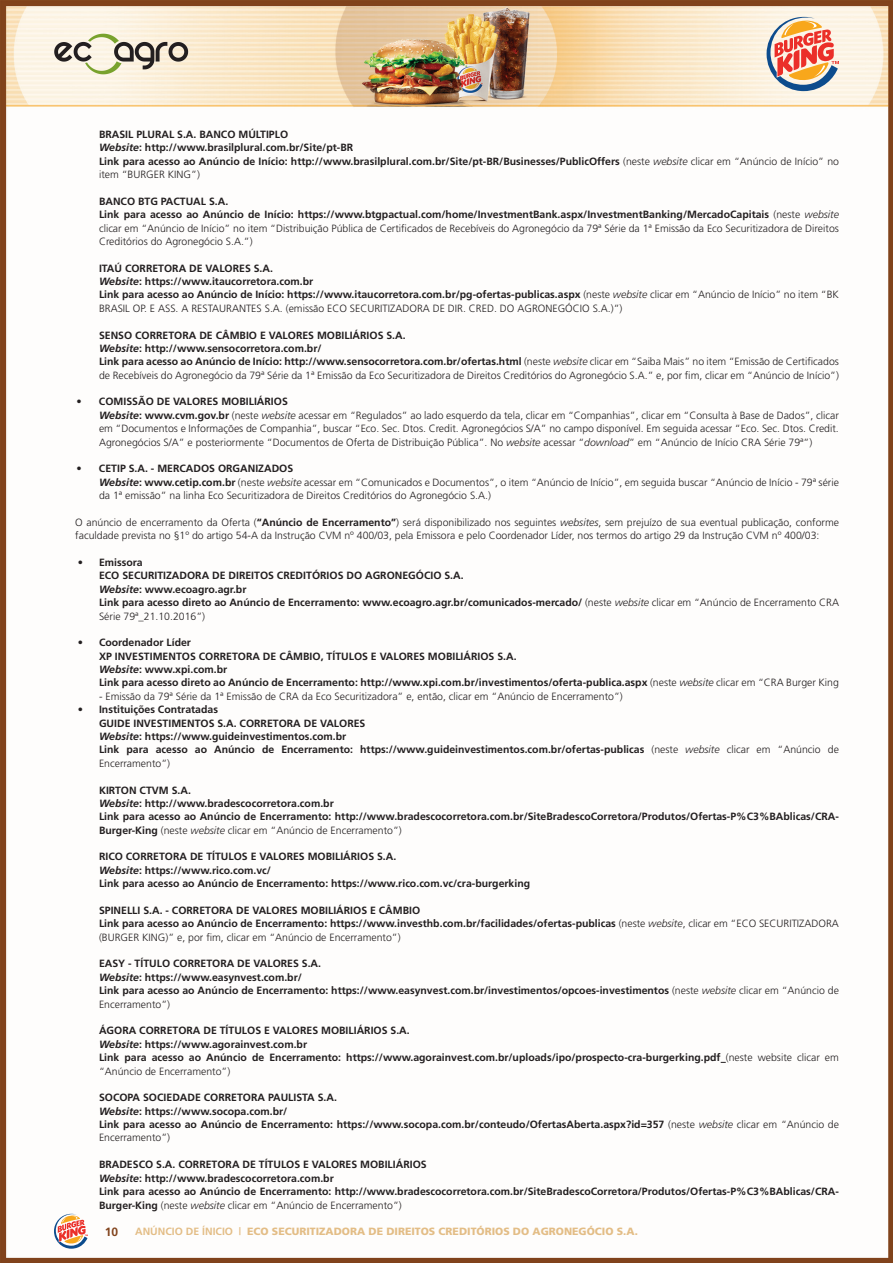
<style>
.page{position:relative;width:893px;height:1263px;background:#fff}
.page>*{position:absolute;margin:0;border:0;box-sizing:border-box;transform-origin:0 0}
.t1{font:700 12px "Frutiger";color:#81431c}
.t2{font:700 10.5px/13.4px "Frutiger";color:#231f20}
.t3{font:300 10.5px/13.4px "Frutiger";color:#231f20}
.t4{font:900 10.5px "Frutiger";color:#e3bd86}
.s1{font-style:italic}
.s2{font-weight:300}
.s3{font-weight:300;font-style:italic}
.s4{font-weight:700}
.s5{font-weight:700;font-style:italic}
</style>
<div class="page">
<img style="left:0;top:0;width:893px;height:1263px">
<svg style="left:54px;top:1214px;width:34px;height:35px"></svg>
<svg style="left:54px;top:34px;width:134px;height:40px;background:#c8c2b0"></svg>
<svg style="left:767px;top:17px;width:72px;height:74px;background:#d9a694"></svg>
<p class="t2" style="left:99px;top:127px;width:741px">BRASIL PLURAL S.A. BANCO MÚLTIPLO<br><span class="s1">Website</span>: http://www.brasilplural.com.br/Site/pt-BR<br>Link para acesso ao Anúncio de Início: http://www.brasilplural.com.br/Site/pt-BR/Businesses/PublicOffers <span class="s2">(neste</span> <span class="s3">website</span> <span class="s2">clicar em “Anúncio de Início” no item “BURGER KING”)</span></p>
<p class="t3" style="left:99px;top:194px;width:741px"><span class="s4">BANCO BTG PACTUAL S.A.<br>Link para acesso ao Anúncio de Início: https://www.btgpactual.com/home/InvestmentBank.aspx/InvestmentBanking/MercadoCapitais</span> (neste <span class="s1">website </span>clicar em “Anúncio de Início” no item “Distribuição Pública de Certificados de Recebíveis do Agronegócio da 79ª Série da 1ª Emissão da Eco Securitizadora de Direitos Creditórios do Agronegócio S.A.”)</p>
<p class="t2" style="left:99px;top:261px;width:741px">ITAÚ CORRETORA DE VALORES S.A.<br><span class="s1">Website</span>: https://www.itaucorretora.com.br<br>Link para acesso ao Anúncio de Início: https://www.itaucorretora.com.br/pg-ofertas-publicas.aspx <span class="s2">(neste</span> <span class="s3">website</span> <span class="s2">clicar em “Anúncio de Início” no item “BK BRASIL OP. E ASS. A RESTAURANTES S.A. (emissão ECO SECURITIZADORA DE DIR. CRED. DO AGRONEGÓCIO S.A.)”)</span></p>
<p class="t3" style="left:99px;top:328px;width:741px"><span class="s4">SENSO CORRETORA DE CÂMBIO E VALORES MOBILIÁRIOS S.A.<br></span><span class="s5">Website</span><span class="s4">: http://www.sensocorretora.com.br/<br>Link para acesso ao Anúncio de Início: http://www.sensocorretora.com.br/ofertas.html</span> (neste <span class="s1">website</span> clicar em “Saiba Mais” no item “Emissão de Certificados de Recebíveis do Agronegócio da 79ª Série da 1ª Emissão da Eco Securitizadora de Direitos Creditórios do Agronegócio S.A.” e, por fim, clicar em “Anúncio de Início”)</p>
<p class="t3" style="left:99px;top:395px;width:741px;text-indent:-23px"><span class="s4">• COMISSÃO DE VALORES MOBILIÁRIOS<br></span><span class="s5">Website</span><span class="s4">: www.cvm.gov.br</span> (neste <span class="s1">website</span> acessar em “Regulados” ao lado esquerdo da tela, clicar em “Companhias”, clicar em “Consulta à Base de Dados”, clicar em “Documentos e Informações de Companhia”, buscar “Eco. Sec. Dtos. Credit. Agronegócios S/A” no campo disponível. Em seguida acessar “Eco. Sec. Dtos. Credit.<br>Agronegócios S/A” e posteriormente “Documentos de Oferta de Distribuição Pública”. No <span class="s1">website</span> acessar “<span class="s1">download</span>” em “Anúncio de Início CRA Série 79ª”)</p>
<p class="t3" style="left:99px;top:462px;width:742px;text-indent:-23px"><span class="s4">• CETIP S.A. - MERCADOS ORGANIZADOS<br></span><span class="s5">Website</span><span class="s4">: www.cetip.com.br</span> (neste <span class="s1">website</span> acessar em “Comunicados e Documentos”, o item “Anúncio de Início”, em seguida buscar “Anúncio de Início - 79ª série da 1ª emissão” na linha Eco Securitizadora de Direitos Creditórios do Agronegócio S.A.)</p>
<p class="t3" style="left:75px;top:516px;width:765px">O anúncio de encerramento da Oferta (<span class="s4">“Anúncio de Encerramento”</span>) será disponibilizado nos seguintes <span class="s1">websites</span>, sem prejuízo de sua eventual publicação, conforme faculdade prevista no §1º do artigo 54-A da Instrução CVM nº 400/03, pela Emissora e pelo Coordenador Líder, nos termos do artigo 29 da Instrução CVM nº 400/03:</p>
<p class="t2" style="left:99px;top:556px;width:741px;text-indent:-21px">• Emissora<br>ECO SECURITIZADORA DE DIREITOS CREDITÓRIOS DO AGRONEGÓCIO S.A.<br><span class="s1">Website</span>: www.ecoagro.agr.br<br>Link para acesso direto ao Anúncio de Encerramento: www.ecoagro.agr.br/comunicados-mercado/ <span class="s2">(neste</span> <span class="s3">website</span> <span class="s2">clicar em “Anúncio de Encerramento CRA Série 79ª_21.10.2016”)</span></p>
<p class="t2" style="left:99px;top:636px;width:741px;text-indent:-21px">• Coordenador Líder<br>XP INVESTIMENTOS CORRETORA DE CÂMBIO, TÍTULOS E VALORES MOBILIÁRIOS S.A.<br><span class="s1">Website</span>: www.xpi.com.br<br>Link para acesso direto ao Anúncio de Encerramento: http://www.xpi.com.br/investimentos/oferta-publica.aspx <span class="s2">(neste</span> <span class="s3">website</span> <span class="s2">clicar em “CRA Burger King</span></p>
<p class="t3" style="left:99px;top:689px;width:525px">- Emissão da 79ª Série da 1ª Emissão de CRA da Eco Securitizadora” e, então, clicar em “Anúncio de Encerramento”)</p>
<p class="t2" style="left:99px;top:703px;width:741px;text-indent:-21px">• Instituições Contratadas<br>GUIDE INVESTIMENTOS S.A. CORRETORA DE VALORES<br><span class="s1">Website</span>: https://www.guideinvestimentos.com.br<br>Link para acesso ao Anúncio de Encerramento: https://www.guideinvestimentos.com.br/ofertas-publicas <span class="s2">(neste</span> <span class="s3">website</span> <span class="s2">clicar em “Anúncio de Encerramento”)</span></p>
<p class="t2" style="left:99px;top:783px;width:741px">KIRTON CTVM S.A.<br><span class="s1">Website</span>: http://www.bradescocorretora.com.br<br>Link para acesso ao Anúncio de Encerramento: http://www.bradescocorretora.com.br/SiteBradescoCorretora/Produtos/Ofertas-P%C3%BAblicas/CRA-Burger-King <span class="s2">(neste</span> <span class="s3">website</span> <span class="s2">clicar em “Anúncio de Encerramento”)</span></p>
<p class="t2" style="left:99px;top:850px;width:433px">RICO CORRETORA DE TÍTULOS E VALORES MOBILIÁRIOS S.A.<br><span class="s1">Website</span>: https://www.rico.com.vc/<br>Link para acesso ao Anúncio de Encerramento: https://www.rico.com.vc/cra-burgerking</p>
<p class="t2" style="left:99px;top:903px;width:741px">SPINELLI S.A. - CORRETORA DE VALORES MOBILIÁRIOS E CÂMBIO<br>Link para acesso ao Anúncio de Encerramento: https://www.investhb.com.br/facilidades/ofertas-publicas <span class="s2">(neste</span> <span class="s3">website</span><span class="s2">, clicar em “ECO SECURITIZADORA (BURGER KING)” e, por fim, clicar em “Anúncio de Encerramento”)</span></p>
<p class="t2" style="left:99px;top:957px;width:741px">EASY - TÍTULO CORRETORA DE VALORES S.A.<br><span class="s1">Website</span>: https://www.easynvest.com.br/<br>Link para acesso ao Anúncio de Encerramento: https://www.easynvest.com.br/investimentos/opcoes-investimentos <span class="s2">(neste</span> <span class="s3">website</span> <span class="s2">clicar em “Anúncio de Encerramento”)</span></p>
<p class="t2" style="left:99px;top:1024px;width:741px">ÁGORA CORRETORA DE TÍTULOS E VALORES MOBILIÁRIOS S.A.<br><span class="s1">Website</span>: https://www.agorainvest.com.br<br>Link para acesso ao Anúncio de Encerramento: https://www.agorainvest.com.br/uploads/ipo/prospecto-cra-burgerking.pdf <span class="s2">(neste website clicar em “Anúncio de Encerramento”)</span></p>
<p class="t2" style="left:99px;top:1091px;width:741px">SOCOPA SOCIEDADE CORRETORA PAULISTA S.A.<br><span class="s1">Website</span>: https://www.socopa.com.br/<br>Link para acesso ao Anúncio de Encerramento: https://www.socopa.com.br/conteudo/OfertasAberta.aspx?id=357 <span class="s2">(neste</span> <span class="s3">website</span> <span class="s2">clicar em “Anúncio de Encerramento”)</span></p>
<p class="t2" style="left:99px;top:1158px;width:741px">BRADESCO S.A. CORRETORA DE TÍTULOS E VALORES MOBILIÁRIOS<br><span class="s1">Website</span>: http://www.bradescocorretora.com.br<br>Link para acesso ao Anúncio de Encerramento: http://www.bradescocorretora.com.br/SiteBradescoCorretora/Produtos/Ofertas-P%C3%BAblicas/CRA-Burger-King <span class="s2">(neste</span> <span class="s3">website</span> <span class="s2">clicar em “Anúncio de Encerramento”)</span></p>
<p class="t1" style="left:105px;top:1224px;width:15px">10</p>
<p class="t4" style="left:135px;top:1225px;width:504px"><span class="s4">ANÚNCIO DE ÍNICIO |</span> ECO SECURITIZADORA DE DIREITOS CREDITÓRIOS DO AGRONEGÓCIO S.A.</p>
</div>
